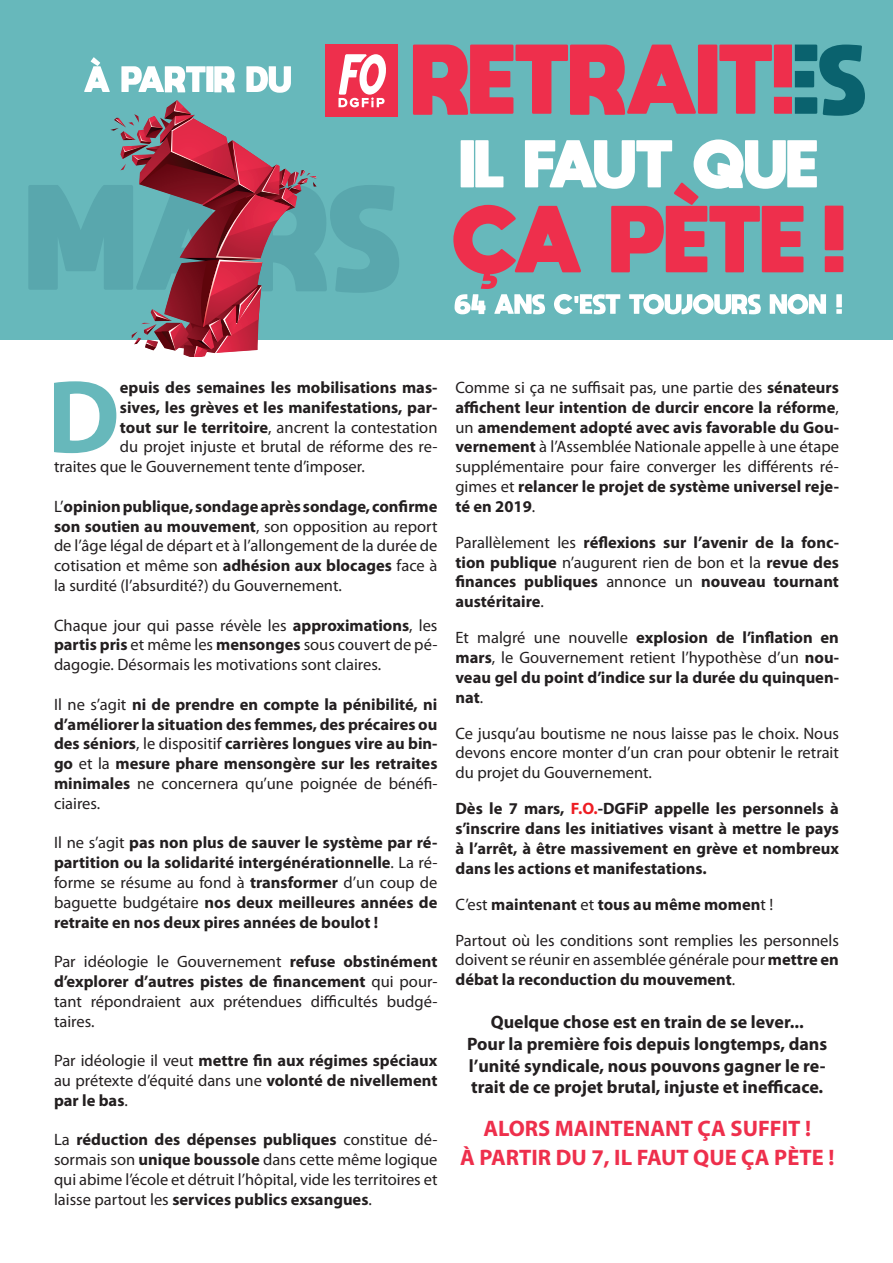
<style>
.page{position:relative;width:893px;height:1263px;background:#fff}
.page>*{position:absolute;margin:0;border:0;box-sizing:border-box;transform-origin:0 0}
.t1{font:700 104.7px "Myriad Pro";color:#67b8bb}
.t2{font:700 22.5px "Myriad Pro";color:#ee2f4c}
.t3{font:700 18px/21.6px "Myriad Pro";color:#231f20;text-align:justify}
.t4{font:700 16.5px/19.8px "Myriad Pro";color:#231f20;text-align:justify}
.t5{font:16.5px/19.8px "Myriad Pro";color:#231f20;text-align:justify}
.s1{font-weight:700}
.s2{font-weight:400}
.s3{color:#ee1d23}
</style>
<div class="page">
<div style="left:0;top:0;width:893px;height:340px;background:#67b8bb"></div>
<svg style="left:453px;top:139px;width:390px;height:175px"></svg>
<svg style="left:413px;top:45px;width:452px;height:71px"></svg>
<div style="left:326px;top:45px;width:72px;height:72px;background:#ee2f4c"></div>
<svg style="left:28px;top:54px;width:371px;height:303px"></svg>
<p class="t1" style="left:47px;top:349px;width:74px">D</p>
<p class="t4" style="left:120px;top:377px;width:319px">epuis des semaines les mobilisations mas-</p>
<p class="t4" style="left:120px;top:397px;width:319px">sives, les grèves et les manifestations, par-</p>
<p class="t5" style="left:120px;top:417px;width:319px"><span class="s1">tout sur le territoire</span>, ancrent la contestation</p>
<p class="t5" style="left:120px;top:437px;width:319px">du projet injuste et brutal de réforme des re-</p>
<p class="t5" style="left:54px;top:456px;width:312px">traites que le Gouvernement tente d’imposer.</p>
<p class="t5" style="left:54px;top:496px;width:385px">L’<span class="s1">opinion publique, sondage après sondage, confirme son soutien au mouvement</span>, son opposition au report de l’âge légal de départ et à l’allongement de la durée de cotisation et même son <span class="s1">adhésion aux blocages</span> face à la surdité (l’absurdité?) du Gouvernement.</p>
<p class="t5" style="left:54px;top:615px;width:385px">Chaque jour qui passe révèle les <span class="s1">approximations</span>, les <span class="s1">partis pris</span> et même les <span class="s1">mensonges</span> sous couvert de pé&shy;dagogie. Désormais les motivations sont claires.</p>
<p class="t4" style="left:54px;top:694px;width:385px"><span class="s2">Il ne s’agit</span> ni de prendre en compte la pénibilité, ni d’améliorer la situation des femmes, des précaires ou des séniors<span class="s2">, le dispositif</span> carrières longues vire au bin&shy;go <span class="s2">et la</span> mesure phare mensongère sur les retraites minimales <span class="s2">ne concernera qu’une poignée de bénéfi&shy;ciaires.</span></p>
<p class="t4" style="left:54px;top:832px;width:385px"><span class="s2">Il ne s’agit</span> pas non plus de sauver le système par ré&shy;partition ou la solidarité intergénérationnelle<span class="s2">. La ré&shy;forme se résume au fond à</span> transformer <span class="s2">d’un coup de baguette budgétaire</span> nos deux meilleures années de retraite en nos deux pires années de boulot !</p>
<p class="t5" style="left:54px;top:951px;width:385px">Par idéologie le Gouvernement <span class="s1">refuse obstinément d’explorer d’autres pistes de financement</span> qui pour&shy;tant répondraient aux prétendues difficultés budgé&shy;taires.</p>
<p class="t4" style="left:54px;top:1050px;width:385px"><span class="s2">Par idéologie il veut</span> mettre fin aux régimes spéciaux <span class="s2">au prétexte d’équité dans une</span> volonté de nivellement par le bas<span class="s2">.</span></p>
<p class="t5" style="left:54px;top:1130px;width:385px">La <span class="s1">réduction des dépenses publiques</span> constitue dé&shy;sormais son <span class="s1">unique boussole</span> dans cette même logique qui abime l’école et détruit l’hôpital, vide les territoires et laisse partout les <span class="s1">services publics exsangues</span>.</p>
<p class="t4" style="left:455px;top:377px;width:385px"><span class="s2">Comme si ça ne suffisait pas, une partie des</span> sénateurs affichent leur intention de durcir encore la réforme<span class="s2">, un</span> amendement adopté avec avis favorable du Gou&shy;vernement <span class="s2">à l’Assemblée Nationale appelle à une étape supplémentaire pour faire converger les différents ré&shy;gimes et</span> relancer le projet de système universel reje&shy;té en 2019<span class="s2">.</span></p>
<p class="t4" style="left:455px;top:532px;width:385px"><span class="s2">Parallèlement les</span> réflexions sur l’avenir de la fonc&shy;tion publique <span class="s2">n’augurent rien de bon et la</span> revue des finances publiques <span class="s2">annonce un</span> nouveau tournant austéritaire<span class="s2">.</span></p>
<p class="t4" style="left:455px;top:627px;width:385px"><span class="s2">Et malgré une nouvelle</span> explosion de l’inflation en mars<span class="s2">, le Gouvernement retient l’hypothèse d’un</span> nou&shy;veau gel du point d’indice sur la durée du quinquen&shy;nat<span class="s2">.</span></p>
<p class="t5" style="left:455px;top:723px;width:385px">Ce jusqu’au boutisme ne nous laisse pas le choix. Nous devons encore monter d’un cran pour obtenir le retrait du projet du Gouvernement.</p>
<p class="t4" style="left:455px;top:798px;width:385px">Dès le 7 mars, <span class="s3">F.O.</span>-DGFiP appelle les personnels à s’inscrire dans les initiatives visant à mettre le pays à l’arrêt, à être massivement en grève et nombreux dans les actions et manifestations.</p>
<p class="t4" style="left:455px;top:894px;width:319px"><span class="s2">C’est</span> maintenant <span class="s2">et</span> tous au même momen<span class="s2">t !</span></p>
<p class="t5" style="left:455px;top:930px;width:385px">Partout où les conditions sont remplies les personnels doivent se réunir en assemblée générale pour <span class="s1">mettre en débat la reconduction du mouvement</span>.</p>
<p class="t3" style="left:491px;top:1011px;width:315px">Quelque chose est en train de se lever...</p>
<p class="t3" style="left:467px;top:1032px;width:361px">Pour la première fois depuis longtemps, dans l’unité syndicale, nous pouvons gagner le re&shy;trait de ce projet brutal, injuste et inefficace.</p>
<p class="t2" style="left:483px;top:1114px;width:329px">ALORS MAINTENANT ÇA SUFFIT !</p>
<p class="t2" style="left:460px;top:1143px;width:376px">À PARTIR DU 7, IL FAUT QUE ÇA PÈTE !</p>
</div>
